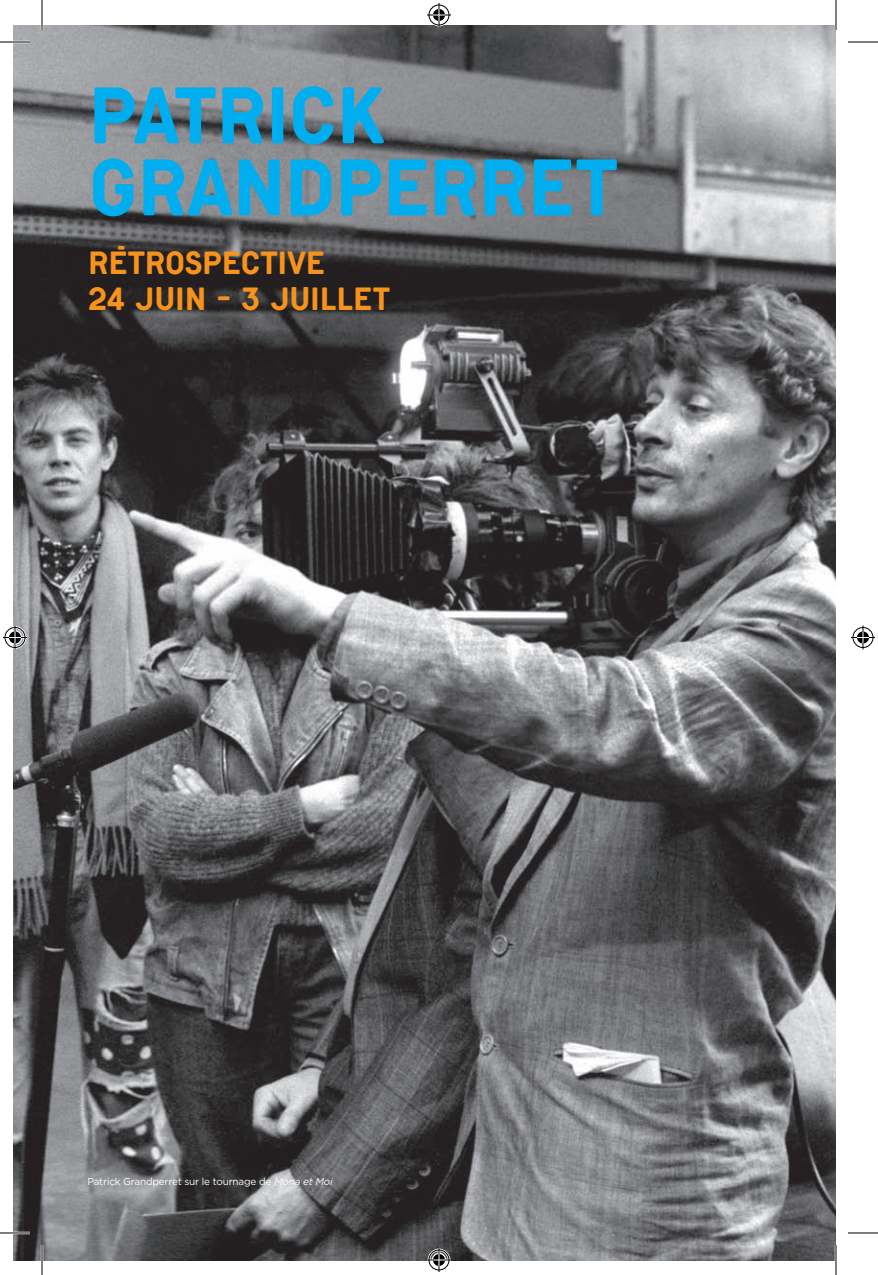
<style>
.page{position:relative;width:878px;height:1275px;background:#fff}
.page>*{position:absolute;margin:0;border:0;box-sizing:border-box;transform-origin:0 0}
.t1{font:73.8px/72px "Cinematheque";color:#00aeef}
.t2{font:30px/36px "Cinematheque";color:#f7931d}
.t3{font:10px "Gotham HTF";letter-spacing:-.02em;color:#fff}
.s1{font-style:italic}
</style>
<div class="page">
<img style="left:14px;top:25px;width:822px;height:1235px">
<hr style="left:0;top:41px;width:30px;height:2px;background:#fff">
<hr style="left:0;top:1231px;width:30px;height:3px;background:#fff">
<hr style="left:41px;top:0;width:2px;height:30px;background:#fff">
<hr style="left:41px;top:1245px;width:2px;height:30px;background:#fff">
<hr style="left:834px;top:0;width:3px;height:30px;background:#fff">
<hr style="left:834px;top:1245px;width:3px;height:30px;background:#fff">
<hr style="left:0;top:42px;width:30px;height:1px;background:#000">
<hr style="left:848px;top:42px;width:30px;height:1px;background:#000">
<hr style="left:0;top:1232px;width:30px;height:1px;background:#000">
<hr style="left:848px;top:1232px;width:30px;height:1px;background:#000">
<hr style="left:42px;top:0;width:1px;height:30px;background:#000">
<hr style="left:42px;top:1245px;width:1px;height:30px;background:#000">
<hr style="left:835px;top:0;width:1px;height:30px;background:#000">
<hr style="left:835px;top:1245px;width:1px;height:30px;background:#000">
<svg style="left:427px;top:3px;width:24px;height:24px"></svg>
<svg style="left:427px;top:1248px;width:24px;height:24px"></svg>
<svg style="left:3px;top:625px;width:24px;height:24px"></svg>
<svg style="left:851px;top:625px;width:24px;height:24px"></svg>
<h1 class="t1" style="left:89px;top:76px;width:531px">PATRICK<br>GRANDPERRET</h1>
<h2 class="t2" style="left:88px;top:243px;width:303px">RÉTROSPECTIVE<br>24 JUIN - 3 JUILLET</h2>
<p class="t3" style="left:87px;top:1176px;width:247px">Patrick Grandperret sur le tournage de <span class="s1">Mona et Moi</span></p>
</div>
